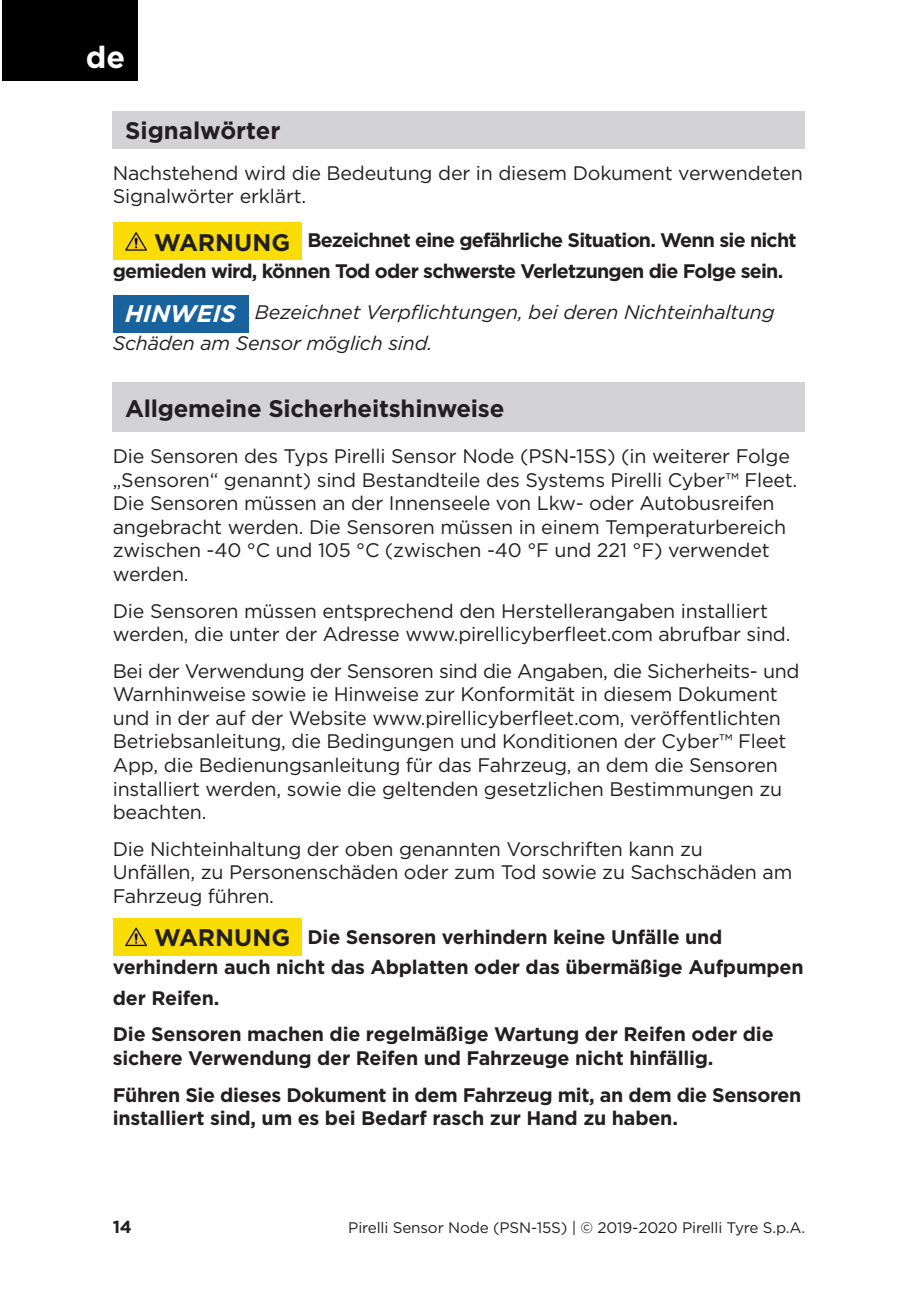
<style>
.page{position:relative;width:918px;height:1298px;background:#fff}
.page>*{position:absolute;margin:0;border:0;box-sizing:border-box;transform-origin:0 0}
.t1{font:700 30.6px "Gotham";color:#fff}
.t2{font:700 24px "Gotham";letter-spacing:-.01em;color:#231f20}
.t3{font:19.6px/23.6px "Gotham";letter-spacing:-.01em;color:#231f20}
.t4{font:700 19.6px/30.6px "Gotham";letter-spacing:-.01em;color:#231f20}
.t5{font:700 19.6px/30.6px "Gotham";letter-spacing:-.04em;color:#231f20}
.t6{font:italic 19.6px/30.6px "Gotham";letter-spacing:-.01em;color:#231f20}
.t7{font:700 17.4px "Gotham";color:#231f20}
.t8{font:15.2px "Gotham";letter-spacing:-.01em;color:#231f20}
.s1{font-size:24px}
.s2{font-weight:700;font-size:24px;color:#fff}
</style>
<div class="page">
<div style="left:2px;top:0;width:136px;height:80px;background:#000"></div>
<div style="left:113px;top:111px;width:692px;height:37px;background:#d3d2d5"></div>
<div style="left:113px;top:223px;width:188px;height:37px;background:#fadd06"></div>
<svg style="left:125px;top:232px;width:22px;height:19px"></svg>
<div style="left:113px;top:383px;width:692px;height:49px;background:#d3d2d5"></div>
<div style="left:113px;top:295px;width:136px;height:37px;background:#18639e"></div>
<div style="left:113px;top:918px;width:188px;height:37px;background:#fadd06"></div>
<svg style="left:125px;top:928px;width:22px;height:18px"></svg>
<h1 class="t1" style="left:86px;top:46px;width:41px">de</h1>
<p class="t2" style="left:125px;top:122px;width:157px">Signalwörter</p>
<p class="t3" style="left:113px;top:162px;width:692px">Nachstehend wird die Bedeutung der in diesem Dokument verwendeten<br>Signalwörter erklärt.</p>
<p class="t5" style="left:113px;top:227px;width:685px;text-indent:41px"><span class="s1">WARNUNG</span> Bezeichnet eine gefährliche Situation. Wenn sie nicht gemieden wird, können Tod oder schwerste Verletzungen die Folge sein.</p>
<p class="t6" style="left:113px;top:299px;width:663px;text-indent:12px"><span class="s2">HINWEIS</span> Bezeichnet Verpflichtungen, bei deren Nichteinhaltung<br>Schäden am Sensor möglich sind.</p>
<p class="t2" style="left:125px;top:400px;width:381px">Allgemeine Sicherheitshinweise</p>
<p class="t3" style="left:113px;top:446px;width:686px">Die Sensoren des Typs Pirelli Sensor Node (PSN-15S) (in weiterer Folge „Sensoren“ genannt) sind Bestandteile des Systems Pirelli Cyber™ Fleet.<br>Die Sensoren müssen an der Innenseele von Lkw- oder Autobusreifen angebracht werden. Die Sensoren müssen in einem Temperaturbereich zwischen -40 °C und 105 °C (zwischen -40 °F und 221 °F) verwendet werden.</p>
<p class="t3" style="left:113px;top:600px;width:679px">Die Sensoren müssen entsprechend den Herstellerangaben installiert werden, die unter der Adresse www.pirellicyberfleet.com abrufbar sind.</p>
<p class="t3" style="left:113px;top:661px;width:688px">Bei der Verwendung der Sensoren sind die Angaben, die Sicherheits- und Warnhinweise sowie ie Hinweise zur Konformität in diesem Dokument und in der auf der Website www.pirellicyberfleet.com, veröffentlichten Betriebsanleitung, die Bedingungen und Konditionen der Cyber™ Fleet App, die Bedienungsanleitung für das Fahrzeug, an dem die Sensoren installiert werden, sowie die geltenden gesetzlichen Bestimmungen zu beachten.</p>
<p class="t3" style="left:113px;top:838px;width:681px">Die Nichteinhaltung der oben genannten Vorschriften kann zu<br>Unfällen, zu Personenschäden oder zum Tod sowie zu Sachschäden am<br>Fahrzeug führen.</p>
<p class="t4" style="left:113px;top:923px;width:692px;text-indent:41px"><span class="s1">WARNUNG</span> Die Sensoren verhindern keine Unfälle und verhindern auch nicht das Abplatten oder das übermäßige Aufpumpen der Reifen.</p>
<p class="t4" style="left:113px;top:1024px;width:662px;line-height:23.6px">Die Sensoren machen die regelmäßige Wartung der Reifen oder die sichere Verwendung der Reifen und Fahrzeuge nicht hinfällig.</p>
<p class="t4" style="left:113px;top:1084px;width:690px;line-height:23.6px">Führen Sie dieses Dokument in dem Fahrzeug mit, an dem die Sensoren installiert sind, um es bei Bedarf rasch zur Hand zu haben.</p>
<p class="t7" style="left:113px;top:1221px;width:21px">14</p>
<p class="t8" style="left:348px;top:1222px;width:458px">Pirelli Sensor Node (PSN-15S) | © 2019-2020 Pirelli Tyre S.p.A.</p>
</div>
